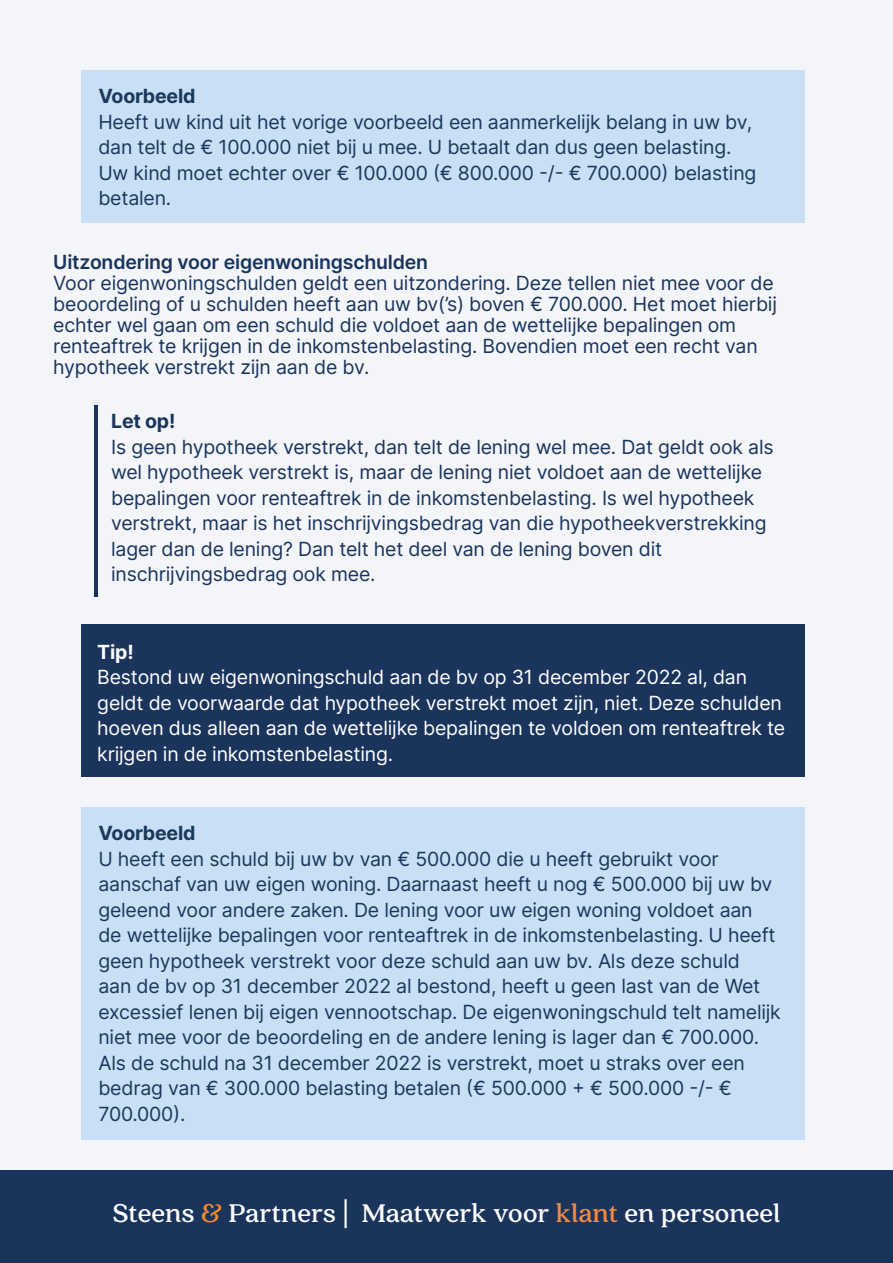
<style>
.page{position:relative;width:893px;height:1263px;background:#f3f5f9}
.page>*{position:absolute;margin:0;border:0;box-sizing:border-box;transform-origin:0 0}
.t1{font:700 28.5px "Quincy CF";color:#fff}
.t2{font:19.5px/25.5px "Inter";letter-spacing:-.01em;color:#1b375a}
.t3{font:19.5px/25.5px "Inter";letter-spacing:-.01em;color:#1a345c}
.t4{font:19.5px/25.5px "Inter";letter-spacing:-.01em;color:#fff}
.t5{font:600 19.5px "Inter";letter-spacing:-.01em;color:#1a345c}
.t6{font:700 19.5px "Inter";letter-spacing:-.01em;color:#1b375a}
.t7{font:700 19.5px "Inter";color:#1a345c}
.t8{font:700 19.5px "Inter";color:#fff}
.s1{color:#f28b2d}
.s2{color:#f08a46}
</style>
<div class="page">
<div style="left:0;top:1170px;width:893px;height:93px;background:#1a345c"></div>
<div style="left:81px;top:70px;width:723px;height:153px;background:#c8dff5"></div>
<div style="left:81px;top:807px;width:723px;height:333px;background:#c8dff5"></div>
<hr style="left:95px;top:405px;width:3px;height:191px;background:#1a345c">
<div style="left:81px;top:624px;width:723px;height:153px;background:#1a345c"></div>
<p class="t6" style="left:98px;top:82px;width:99px">Voorbeeld</p>
<p class="t2" style="left:98px;top:108px;width:660px">Heeft uw kind uit het vorige voorbeeld een aanmerkelijk belang in uw bv, dan telt de € 100.000 niet bij u mee. U betaalt dan dus geen belasting.<br>Uw kind moet echter over € 100.000 (€ 800.000 -/- € 700.000) belasting betalen.</p>
<p class="t5" style="left:53px;top:247px;width:376px">Uitzondering voor eigenwoningschulden</p>
<p class="t3" style="left:53px;top:272px;width:725px;line-height:21px">Voor eigenwoningschulden geldt een uitzondering. Deze tellen niet mee voor de beoordeling of u schulden heeft aan uw bv(’s) boven € 700.000. Het moet hierbij echter wel gaan om een schuld die voldoet aan de wettelijke bepalingen om renteaftrek te krijgen in de inkomstenbelasting. Bovendien moet een recht van hypotheek verstrekt zijn aan de bv.</p>
<p class="t7" style="left:111px;top:407px;width:66px">Let op!</p>
<p class="t3" style="left:111px;top:434px;width:664px">Is geen hypotheek verstrekt, dan telt de lening wel mee. Dat geldt ook als wel hypotheek verstrekt is, maar de lening niet voldoet aan de wettelijke bepalingen voor renteaftrek in de inkomstenbelasting. Is wel hypotheek verstrekt, maar is het inschrijvingsbedrag van die hypotheekverstrekking lager dan de lening? Dan telt het deel van de lening boven dit inschrijvingsbedrag ook mee.</p>
<p class="t8" style="left:97px;top:637px;width:38px">Tip!</p>
<p class="t4" style="left:97px;top:664px;width:689px">Bestond uw eigenwoningschuld aan de bv op 31 december 2022 al, dan geldt de voorwaarde dat hypotheek verstrekt moet zijn, niet. Deze schulden hoeven dus alleen aan de wettelijke bepalingen te voldoen om renteaftrek te krijgen in de inkomstenbelasting.</p>
<p class="t6" style="left:98px;top:819px;width:99px">Voorbeeld</p>
<p class="t2" style="left:98px;top:845px;width:684px">U heeft een schuld bij uw bv van € 500.000 die u heeft gebruikt voor aanschaf van uw eigen woning. Daarnaast heeft u nog € 500.000 bij uw bv geleend voor andere zaken. De lening voor uw eigen woning voldoet aan<br>de wettelijke bepalingen voor renteaftrek in de inkomstenbelasting. U heeft geen hypotheek verstrekt voor deze schuld aan uw bv. Als deze schuld<br>aan de bv op 31 december 2022 al bestond, heeft u geen last van de Wet excessief lenen bij eigen vennootschap. De eigenwoningschuld telt namelijk niet mee voor de beoordeling en de andere lening is lager dan € 700.000.<br>Als de schuld na 31 december 2022 is verstrekt, moet u straks over een bedrag van € 300.000 belasting betalen (€ 500.000 + € 500.000 -/- € 700.000).</p>
<h1 class="t1" style="left:113px;top:1196px;width:669px">Steens <span class="s1">&amp;</span> Partners | Maatwerk voor <span class="s2">klant</span> en personeel</h1>
</div>
